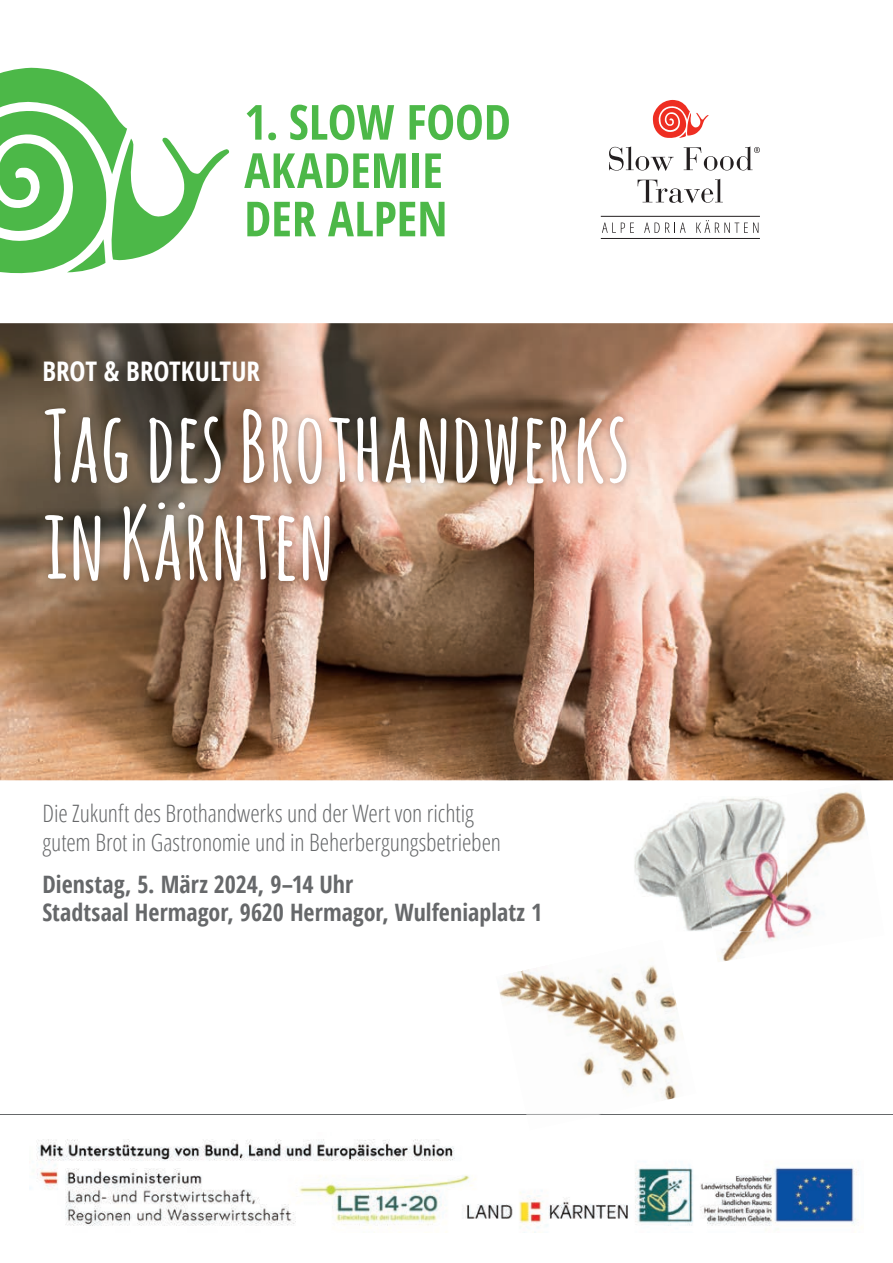
<style>
.page{position:relative;width:893px;height:1263px;background:#fff}
.page>*{position:absolute;margin:0;border:0;box-sizing:border-box;transform-origin:0 0}
.t1{font:700 97.5px/97.5px "Amatic SC";color:#fff}
.t2{font:700 condensed 27px "Open Sans";color:#fff}
.t3{font:300 condensed 24px/28.5px "Open Sans";letter-spacing:-.005em;color:#66686a}
.t4{font:700 condensed 24px/28.5px "Open Sans";color:#66686a}
</style>
<div class="page">
<img style="left:634px;top:806px;width:59px;height:125px">
<img style="left:721px;top:791px;width:145px;height:170px">
<img style="left:693px;top:796px;width:94px;height:135px">
<img style="left:0;top:323px;width:893px;height:457px">
<svg style="left:653px;top:100px;width:56px;height:38px"></svg>
<svg style="left:609px;top:146px;width:151px;height:25px"></svg>
<svg style="left:638px;top:179px;width:85px;height:24px"></svg>
<svg style="left:602px;top:223px;width:32px;height:10px"></svg>
<svg style="left:644px;top:223px;width:42px;height:10px"></svg>
<svg style="left:696px;top:220px;width:62px;height:13px"></svg>
<hr style="left:601px;top:216px;width:159px;height:1px;background:#231f20">
<hr style="left:601px;top:238px;width:159px;height:1px;background:#231f20">
<svg style="left:247px;top:105px;width:14px;height:35px"></svg>
<svg style="left:268px;top:133px;width:8px;height:7px"></svg>
<svg style="left:290px;top:105px;width:104px;height:35px"></svg>
<svg style="left:410px;top:105px;width:99px;height:35px"></svg>
<svg style="left:244px;top:153px;width:162px;height:35px"></svg>
<div style="left:413px;top:153px;width:6px;height:35px;background:#4cb848"></div>
<svg style="left:425px;top:153px;width:16px;height:35px"></svg>
<svg style="left:247px;top:202px;width:69px;height:34px"></svg>
<svg style="left:328px;top:202px;width:116px;height:34px"></svg>
<svg style="left:0;top:68px;width:230px;height:206px"></svg>
<hr style="left:0;top:1114px;width:893px;height:1px;background:#66686a">
<img style="left:30px;top:1139px;width:828px;height:91px">
<img style="left:499px;top:965px;width:178px;height:135px">
<img style="left:526px;top:1114px;width:75px;height:1px">
<img style="left:38px;top:401px;width:596px;height:188px">
<p class="t2" style="left:43px;top:353px;width:219px">BROT &amp; BROTKULTUR</p>
<h1 class="t1" style="left:43px;top:394px;width:589px">Tag des Brothandwerks in Kärnten</h1>
<p class="t3" style="left:43px;top:798px;width:460px">Die Zukunft des Brothandwerks und der Wert von richtig gutem Brot in Gastronomie und in Beherbergungsbetrieben</p>
<p class="t4" style="left:43px;top:869px;width:501px">Dienstag, 5. März 2024, 9–14 Uhr<br>Stadtsaal Hermagor, 9620 Hermagor, Wulfeniaplatz 1</p>
</div>
